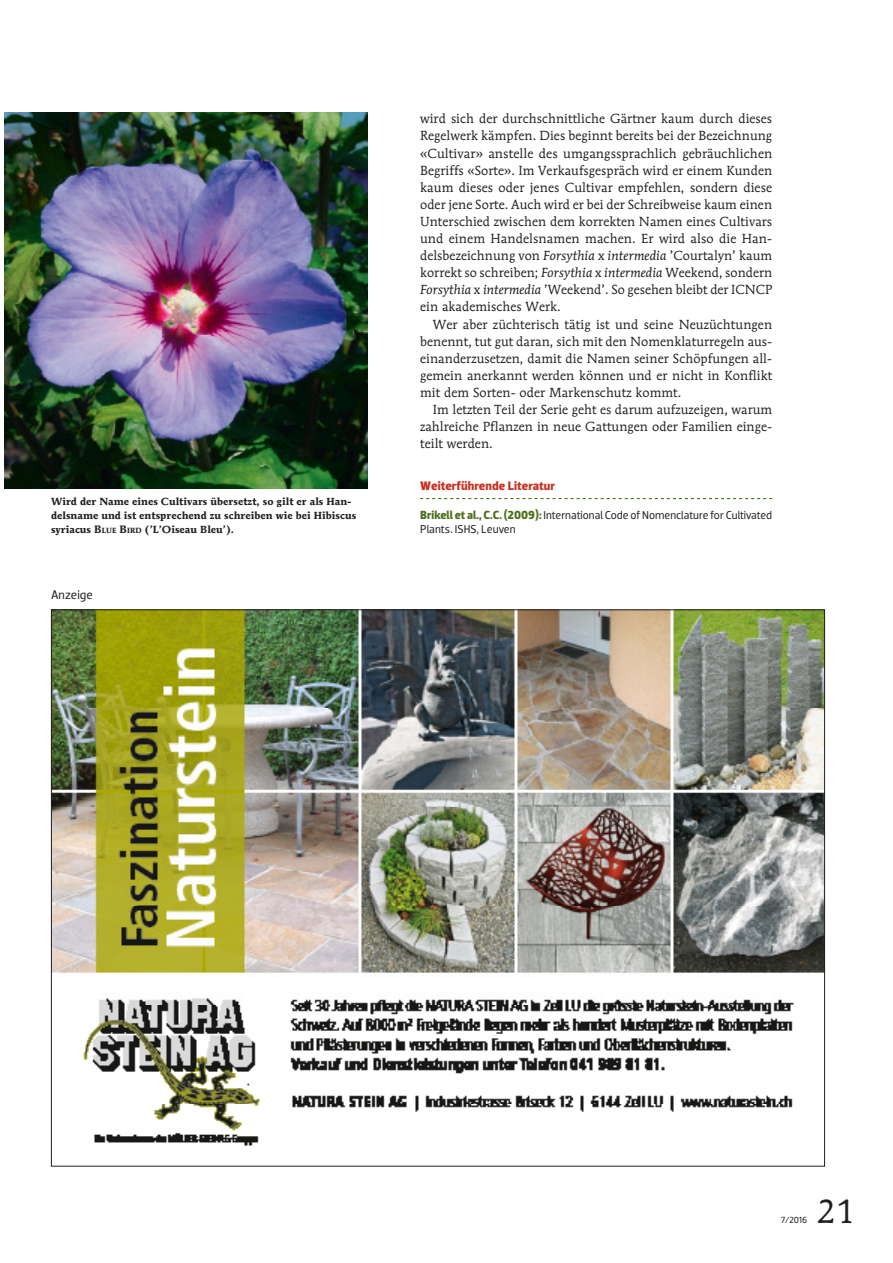
<style>
.page{position:relative;width:893px;height:1263px;background:#fff}
.page>*{position:absolute;margin:0;border:0;box-sizing:border-box;transform-origin:0 0}
.t1{font:33px "Mendoza Roman";color:#231f20}
._05_Grundschrift{font:13.05px/17.1px "Mendoza Roman";letter-spacing:.005em;color:#231f20;text-align:justify}
._05a_Grundschrift_mE{font:13.05px/17.1px "Mendoza Roman";letter-spacing:.005em;color:#231f20;text-align:justify}
.Literaturangabe_Tite{font:700 12.6px "Dobra";color:#ca3020}
.Anzeige{font:12.6px "Dobra";letter-spacing:.005em;color:#231f20}
.Literaturangabe_Grun{font:11.55px/14.2px "Dobra";color:#231f20}
._03_Bildlegende{font:700 10.2px/14.2px "Mendoza Roman";letter-spacing:.005em;color:#231f20}
.t2{font:9px "Dobra";color:#231f20}
.s1{font-size:10.65px}
.s2{font-size:7.5px}
.s3{font-style:italic}
.s4{font-weight:700;font-size:12px;color:#4b711c}
</style>
<div class="page">
<svg style="left:420px;top:498px;width:352px;height:1px"></svg>
<img style="left:4px;top:113px;width:363px;height:376px">
<img style="left:53px;top:611px;width:770px;height:535px">
<p class="_03_Bildlegende" style="left:51px;top:494px;width:307px">Wird der Name eines Cultivars übersetzt, so gilt er als Han&shy;delsname und ist entsprechend zu schreiben wie bei Hibiscus syriacus <span class="s1">B</span><span class="s2">LUE</span> <span class="s1">B</span><span class="s2">IRD</span> (’L’Oiseau Bleu’).</p>
<p class="Anzeige" style="left:51px;top:587px;width:43px">Anzeige</p>
<p class="_05_Grundschrift" style="left:420px;top:110px;width:354px">wird sich der durchschnittliche Gärtner kaum durch dieses Regelwerk kämpfen. Dies beginnt bereits bei der Bezeichnung «Cultivar» anstelle des umgangssprachlich gebräuchlichen Begriffs «Sorte». Im Verkaufsgespräch wird er einem Kunden kaum dieses oder jenes Cultivar empfehlen, sondern diese oder jene Sorte. Auch wird er bei der Schreibweise kaum einen Unterschied zwischen dem korrekten Namen eines Cultivars und einem Handelsnamen machen. Er wird also die Han&shy;delsbezeichnung von <span class="s3">Forsythia</span> x <span class="s3">intermedia</span> ’Courtalyn’ kaum korrekt so schreiben; <span class="s3">Forsythia</span> x <span class="s3">intermedia</span> Weekend, sondern <span class="s3">Forsythia</span> x <span class="s3">intermedia</span> ’Weekend’. So gesehen bleibt der ICNCP ein akademisches Werk.</p>
<p class="_05a_Grundschrift_mE" style="left:420px;top:315px;width:354px;text-indent:13px">Wer aber züchterisch tätig ist und seine Neuzüchtungen benennt, tut gut daran, sich mit den Nomenklaturregeln aus&shy;einanderzusetzen, damit die Namen seiner Schöpfungen all&shy;gemein anerkannt werden können und er nicht in Konflikt mit dem Sorten- oder Markenschutz kommt.</p>
<p class="_05a_Grundschrift_mE" style="left:420px;top:401px;width:354px;text-indent:13px">Im letzten Teil der Serie geht es darum aufzuzeigen, warum zahlreiche Pflanzen in neue Gattungen oder Familien einge&shy;teilt werden.</p>
<p class="Literaturangabe_Tite" style="left:420px;top:478px;width:137px">Weiterführende Literatur</p>
<p class="Literaturangabe_Grun" style="left:420px;top:508px;width:354px"><span class="s4">Brikell et al., C.C. (2009):</span> International Code of Nomenclature for Cultivated<br>Plants. ISHS, Leuven</p>
<p class="t2" style="left:781px;top:1214px;width:28px">7/2016</p>
<p class="t1" style="left:817px;top:1191px;width:39px">21</p>
</div>
